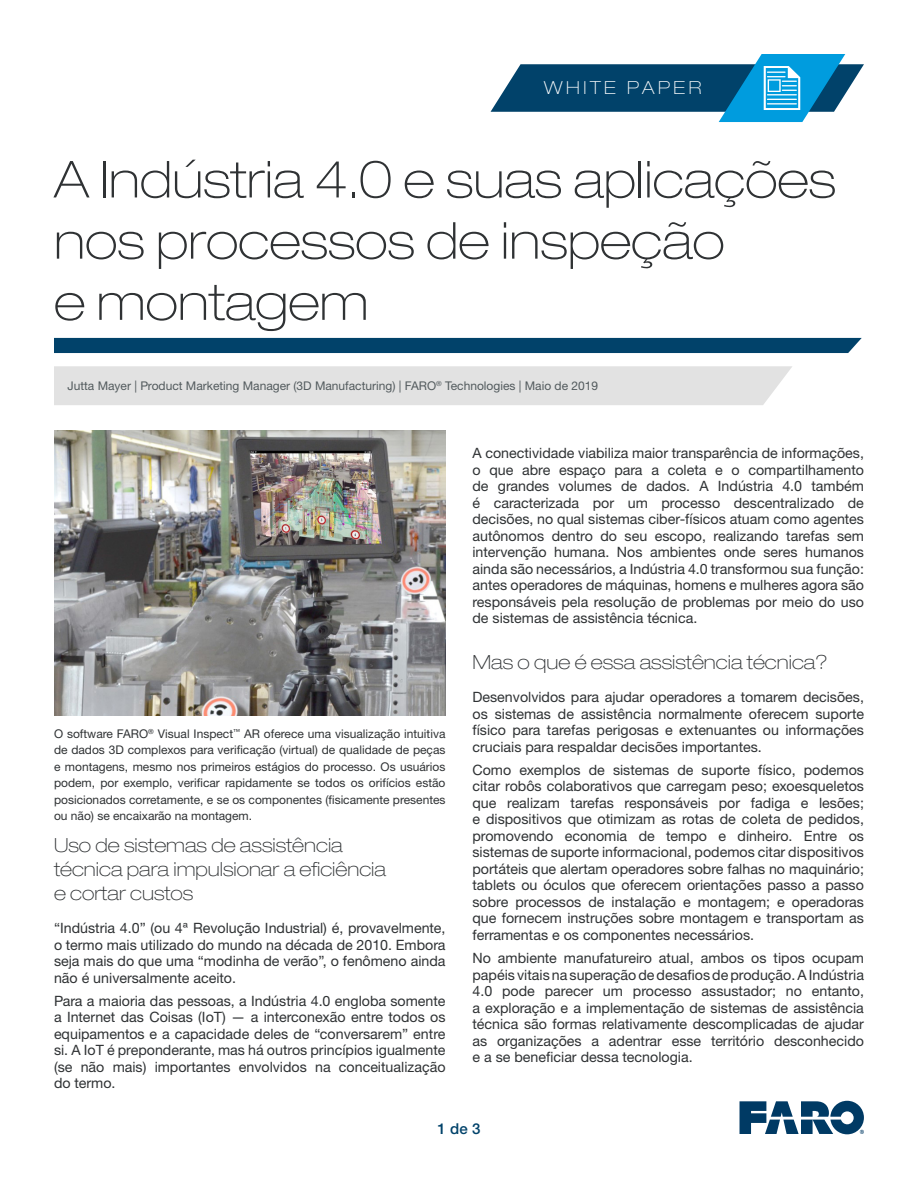
<style>
.page{position:relative;width:918px;height:1188px;background:#fff}
.page>*{position:absolute;margin:0;border:0;box-sizing:border-box;transform-origin:0 0}
.Headline__24pts_-_34{font:100 expanded 51px/61.2px "Helvetica Neue LTW1 G";color:#2f3234}
.Sub_Headline__14pts{font:100 expanded 19.5px/24px "Helvetica Neue LTW1 G";color:#2f3234}
.t1{font:100 expanded 18px "Helvetica Neue LTW1 G";letter-spacing:.2em;color:#fff}
.t2{font:500 15px "Helvetica Neue LTW1 G";color:#01426a}
.Paragraph{font:14.25px/16.5px "Helvetica Neue LTW1 G";color:#2f3234;text-align:justify}
.t3{font:12px/16.5px "Helvetica Neue LTW1 G";color:#2f3234;text-align:justify}
.Author__10pts{font:12px "Helvetica Neue LTW1 G";color:#525a5d}
</style>
<div class="page">
<svg style="left:740px;top:1101px;width:124px;height:33px"></svg>
<svg style="left:491px;top:54px;width:373px;height:68px"></svg>
<hr style="left:767px;top:94px;width:30px;height:1px;background:#fff">
<hr style="left:767px;top:99px;width:30px;height:1px;background:#fff">
<hr style="left:767px;top:103px;width:30px;height:2px;background:#fff">
<div style="left:54px;top:338px;width:808px;height:15px;background:#01426a"></div>
<div style="left:54px;top:366px;width:738px;height:39px;background:#e2e2e2"></div>
<img style="left:54px;top:430px;width:392px;height:286px">
<p class="t1" style="left:544px;top:77px;width:159px">WHITE PAPER</p>
<p class="Headline__24pts_-_34" style="left:54px;top:148px;width:783px">A Indústria 4.0 e suas aplicações nos processos de inspeção<br>e montagem</p>
<p class="Author__10pts" style="left:68px;top:378px;width:532px">Jutta Mayer | Product Marketing Manager (3D Manufacturing) | FARO<sup>®</sup> Technologies | Maio de 2019</p>
<p class="t3" style="left:54px;top:725px;width:393px">O software FARO<sup>®</sup> Visual Inspect<sup>™</sup> AR oferece uma visualização intuitiva de dados 3D complexos para verificação (virtual) de qualidade de peças e montagens, mesmo nos primeiros estágios do processo. Os usuários podem, por exemplo, verificar rapidamente se todos os orifícios estão posicionados corretamente, e se os componentes (fisicamente presentes ou não) se encaixarão na montagem.</p>
<p class="Sub_Headline__14pts" style="left:54px;top:833px;width:334px">Uso de sistemas de assistência técnica para impulsionar a eficiência e cortar custos</p>
<p class="Paragraph" style="left:54px;top:920px;width:393px">“Indústria 4.0” (ou 4ª Revolução Industrial) é, provavelmente, o termo mais utilizado do mundo na década de 2010. Embora seja mais do que uma “modinha de verão”, o fenômeno ainda não é universalmente aceito.</p>
<p class="Paragraph" style="left:54px;top:992px;width:393px">Para a maioria das pessoas, a Indústria 4.0 engloba somente a Internet das Coisas (IoT) — a interconexão entre todos os equipamentos e a capacidade deles de “conversarem” entre si. A IoT é preponderante, mas há outros princípios igualmente (se não mais) importantes envolvidos na conceitualização do termo.</p>
<p class="Paragraph" style="left:472px;top:445px;width:393px">A conectividade viabiliza maior transparência de informações, o que abre espaço para a coleta e o compartilhamento de grandes volumes de dados. A Indústria 4.0 também é caracterizada por um processo descentralizado de decisões, no qual sistemas ciber-físicos atuam como agentes autônomos dentro do seu escopo, realizando tarefas sem intervenção humana. Nos ambientes onde seres humanos ainda são necessários, a Indústria 4.0 transformou sua função: antes operadores de máquinas, homens e mulheres agora são responsáveis pela resolução de problemas por meio do uso de sistemas de assistência técnica.</p>
<p class="Sub_Headline__14pts" style="left:472px;top:650px;width:357px">Mas o que é essa assistência técnica?</p>
<p class="Paragraph" style="left:472px;top:689px;width:393px">Desenvolvidos para ajudar operadores a tomarem decisões, os sistemas de assistência normalmente oferecem suporte físico para tarefas perigosas e extenuantes ou informações cruciais para respaldar decisões importantes.</p>
<p class="Paragraph" style="left:473px;top:761px;width:393px">Como exemplos de sistemas de suporte físico, podemos citar robôs colaborativos que carregam peso; exoesqueletos que realizam tarefas responsáveis por fadiga e lesões; e dispositivos que otimizam as rotas de coleta de pedidos, promovendo economia de tempo e dinheiro. Entre os sistemas de suporte informacional, podemos citar dispositivos portáteis que alertam operadores sobre falhas no maquinário; tablets ou óculos que oferecem orientações passo a passo sobre processos de instalação e montagem; e operadoras que fornecem instruções sobre montagem e transportam as ferramentas e os componentes necessários.</p>
<p class="Paragraph" style="left:473px;top:950px;width:393px">No ambiente manufatureiro atual, ambos os tipos ocupam papéis vitais na superação de desafios de produção. A Indústria 4.0 pode parecer um processo assustador; no entanto, a exploração e a implementação de sistemas de assistência técnica são formas relativamente descomplicadas de ajudar as organizações a adentrar esse território desconhecido e a se beneficiar dessa tecnologia.</p>
<p class="t2" style="left:437px;top:1120px;width:45px">1 de 3</p>
</div>
